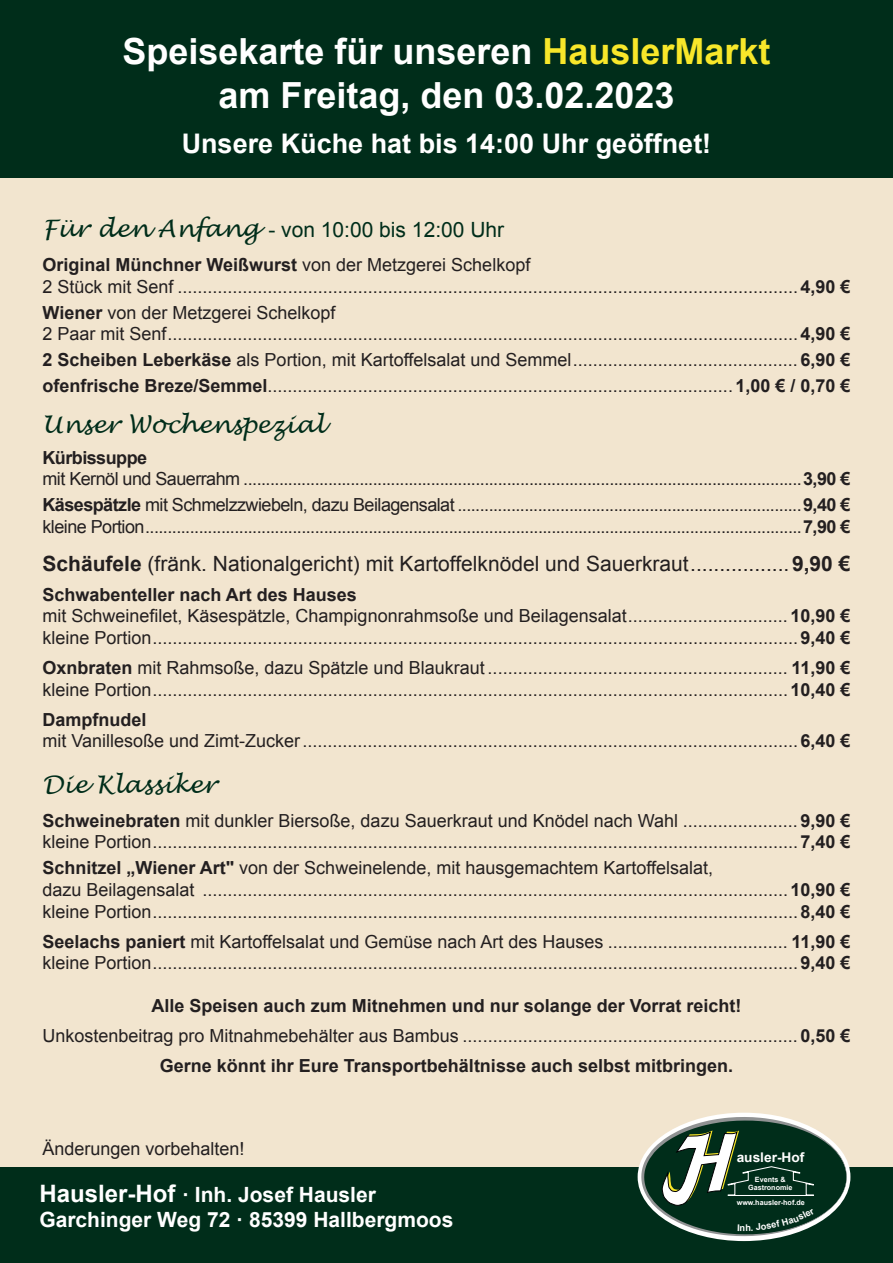
<style>
.page{position:relative;width:893px;height:1263px;background:#fff}
.page>*{position:absolute;margin:0;border:0;box-sizing:border-box;transform-origin:0 0}
.t1{font:700 36px/43.2px "Arial";color:#fff;text-align:center}
.t2{font:700 27px "Arial";color:#fff}
.t3{font:italic 24px "Lucida Handwriting";color:#002d1a}
.t4{font:700 24px "Arial";color:#fff}
.t5{font:21px "Arial";color:#231f20}
.t6{font:700 21px/25.2px "Arial";color:#fff}
.t7{font:21px "Arial";color:#002d1a}
.t8{font:18px/21.6px "Arial";color:#231f20}
.t9{font:18px/21.6px "Arial";letter-spacing:-.03em;color:#231f20}
.t10{font:700 18px "Arial";color:#231f20}
.t11{font:700 13.35px "Arial";color:#fff}
.t12{font:700 7.2px/8.7px "Arial";color:#fff;text-align:center}
.s1{color:#f8e72a}
.s2{font-family:"Lucida Handwriting";font-style:italic;font-size:24px}
.s3{font-weight:700}
.s4{font-weight:700;font-size:18.15px}
.s5{font-size:21px}
</style>
<div class="page">
<div style="left:0;top:177px;width:893px;height:990px;background:#f2e5cf"></div>
<div style="left:0;top:0;width:893px;height:177px;background:#002d1a"></div>
<div style="left:0;top:1167px;width:893px;height:96px;background:#002d1a"></div>
<div style="left:638px;top:1113px;width:212px;height:128px;background:#fff;border-radius:50%"></div>
<svg style="left:641px;top:1117px;width:206px;height:119px"></svg>
<p class="t1" style="left:122px;top:31px;width:650px">Speisekarte für unseren <span class="s1">HauslerMarkt </span>am Freitag, den 03.02.2023</p>
<p class="t2" style="left:182px;top:126px;width:531px">Unsere Küche hat bis 14:00 Uhr geöffnet!</p>
<p class="t7" style="left:43px;top:216px;width:463px"><span class="s2">Für den Anfang</span> - von 10:00 bis 12:00 Uhr</p>
<p class="t8" style="left:43px;top:254px;width:809px"><span class="s3">Original Münchner Weißwurst</span> von der Metzgerei Schelkopf<br>2 Stück mit Senf ............................................................................................................................<span class="s3">4,90 €</span></p>
<p class="t8" style="left:43px;top:302px;width:809px"><span class="s3">Wiener</span> von der Metzgerei Schelkopf<br>2 Paar mit Senf..............................................................................................................................<span class="s4">4,90 €</span></p>
<p class="t8" style="left:43px;top:349px;width:809px"><span class="s3">2 Scheiben Leberkäse</span> als Portion, mit Kartoffelsalat und Semmel............................................. <span class="s3">6,90 €</span></p>
<p class="t8" style="left:43px;top:375px;width:809px"><span class="s3">ofenfrische Breze/Semmel</span>.............................................................................................<span class="s3">1,00 € / 0,70 €</span></p>
<p class="t3" style="left:43px;top:410px;width:284px">Unser Wochenspezial</p>
<p class="t9" style="left:43px;top:447px;width:809px"><span class="s3">Kürbissuppe<br></span>mit Kernöl und Sauerrahm .............................................................................................................................<span class="s3">3,90 €</span></p>
<p class="t9" style="left:43px;top:494px;width:809px"><span class="s3">Käsespätzle</span> mit Schmelzzwiebeln, dazu Beilagensalat .............................................................................<span class="s3">9,40 € </span>kleine Portion...................................................................................................................................................<span class="s3">7,90 €</span></p>
<p class="t5" style="left:43px;top:549px;width:809px"><span class="s3">Schäufele</span> (fränk. Nationalgericht) mit Kartoffelknödel und Sauerkraut.................<span class="s3">9,90 €</span></p>
<p class="t8" style="left:43px;top:584px;width:809px"><span class="s3">Schwabenteller nach Art des Hauses<br></span>mit Schweinefilet, Käsespätzle, Champignonrahmsoße und Beilagensalat................................ <span class="s3">10,90 € </span>kleine Portion.................................................................................................................................<span class="s3">9,40 €</span></p>
<p class="t8" style="left:43px;top:657px;width:809px"><span class="s3">Oxnbraten</span> mit Rahmsoße, dazu Spätzle und Blaukraut ............................................................ <span class="s3">11,90 € </span>kleine Portion...............................................................................................................................<span class="s3">10,40 €</span></p>
<p class="t8" style="left:43px;top:709px;width:809px"><span class="s3">Dampfnudel<br></span>mit Vanillesoße und Zimt-Zucker...................................................................................................<span class="s3">6,40 €</span></p>
<p class="t3" style="left:43px;top:769px;width:175px">Die Klassiker</p>
<p class="t8" style="left:43px;top:810px;width:809px"><span class="s3">Schweinebraten</span> mit dunkler Biersoße, dazu Sauerkraut und Knödel nach Wahl ....................... <span class="s3">9,90 € </span>kleine Portion.................................................................................................................................<span class="s3">7,40 €</span></p>
<p class="t8" style="left:43px;top:857px;width:809px"><span class="s3">Schnitzel „Wiener Art"</span> von der Schweinelende, mit hausgemachtem Kartoffelsalat,<br>dazu Beilagensalat .....................................................................................................................<span class="s3">10,90 € </span>kleine Portion.................................................................................................................................<span class="s3">8,40 €</span></p>
<p class="t8" style="left:43px;top:931px;width:809px"><span class="s3">Seelachs paniert</span> mit Kartoffelsalat und Gemüse nach Art des Hauses .................................... <span class="s3">11,90 € </span>kleine Portion.................................................................................................................................<span class="s3">9,40 €</span></p>
<p class="t10" style="left:152px;top:994px;width:591px">Alle Speisen auch zum Mitnehmen und nur solange der Vorrat reicht!</p>
<p class="t8" style="left:43px;top:1025px;width:809px">Unkostenbeitrag pro Mitnahmebehälter aus Bambus ...................................................................<span class="s3">0,50 €</span></p>
<p class="t10" style="left:160px;top:1054px;width:575px">Gerne könnt ihr Eure Transportbehältnisse auch selbst mitbringen.</p>
<p class="t8" style="left:43px;top:1137px;width:204px">Änderungen vorbehalten!</p>
<p class="t4" style="left:39px;top:1177px;width:151px">Hausler-Hof <span class="s5">·</span></p>
<p class="t6" style="left:39px;top:1182px;width:415px;text-indent:156px">Inh. Josef Hausler<br>Garchinger Weg 72 · 85399 Hallbergmoos</p>
<p class="t11" style="left:737px;top:1148px;width:69px">ausler-Hof</p>
<p class="t12" style="left:748px;top:1175px;width:46px">Events &amp;<br>Gastronomie</p>
<p class="t12" style="left:737px;top:1198px;width:70px">www.hausler-hof.de</p>
</div>
